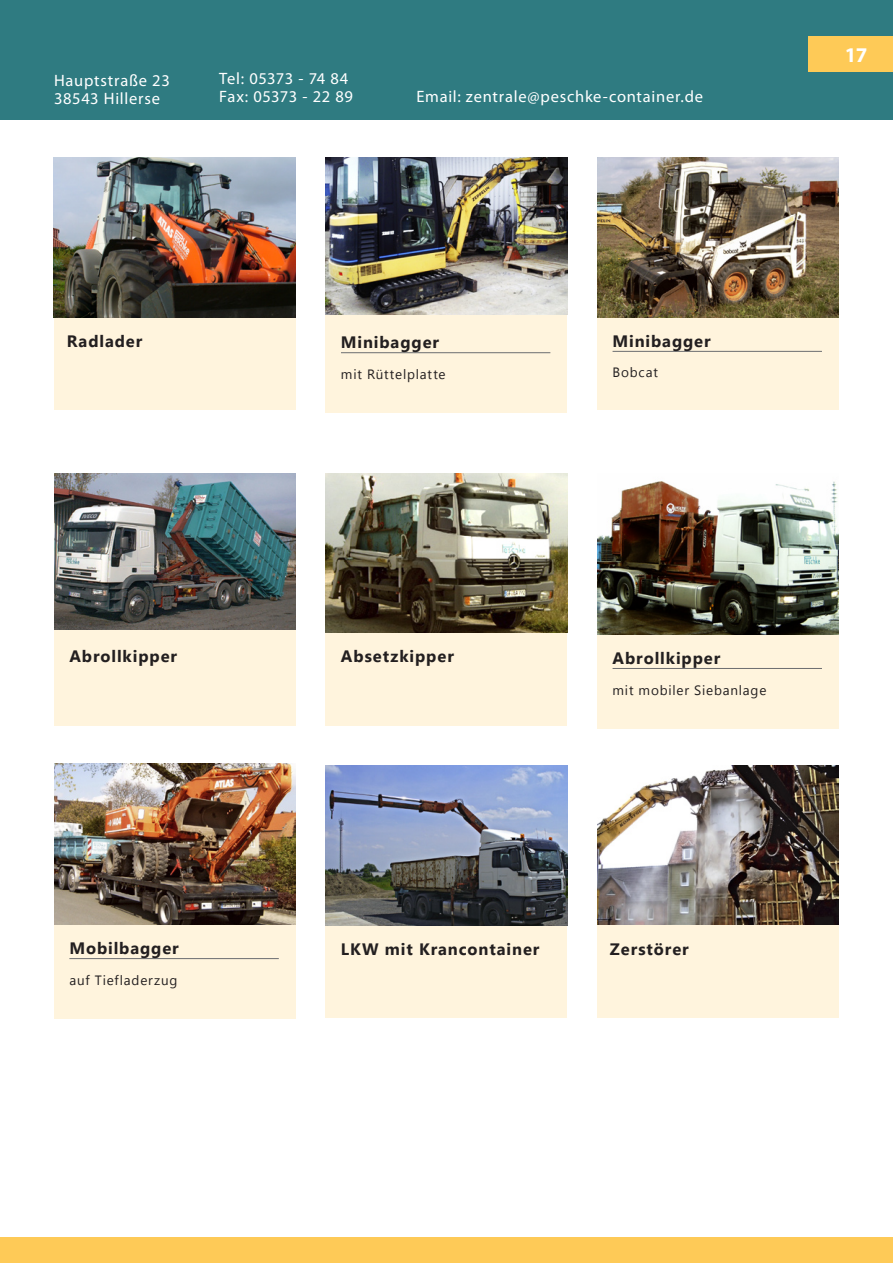
<style>
.page{position:relative;width:893px;height:1263px;background:#fff}
.page>*{position:absolute;margin:0;border:0;box-sizing:border-box;transform-origin:0 0}
.t1{font:700 21px "Myriad Pro";color:#fff}
.t2{font:700 16.5px "Segoe UI";letter-spacing:.055em;color:#231f20}
.t3{font:16.5px/18px "Myriad Pro";letter-spacing:.045em;color:#fff}
.t4{font:13.5px "Segoe UI";letter-spacing:.06em;color:#231f20}
</style>
<div class="page">
<div style="left:0;top:0;width:893px;height:119px;background:#2f7b81"></div>
<div style="left:0;top:1237px;width:893px;height:26px;background:#feca57"></div>
<div style="left:597px;top:158px;width:242px;height:252px;background:#fff4dd"></div>
<div style="left:326px;top:158px;width:241px;height:254px;background:#fff4dd"></div>
<div style="left:54px;top:158px;width:242px;height:252px;background:#fff4dd"></div>
<div style="left:54px;top:474px;width:242px;height:252px;background:#fff4dd"></div>
<div style="left:326px;top:474px;width:241px;height:252px;background:#fff4dd"></div>
<div style="left:597px;top:766px;width:242px;height:252px;background:#fff4dd"></div>
<div style="left:54px;top:764px;width:242px;height:254px;background:#fff4dd"></div>
<div style="left:597px;top:474px;width:242px;height:254px;background:#fff4dd"></div>
<div style="left:326px;top:766px;width:241px;height:252px;background:#fff4dd"></div>
<img style="left:597px;top:157px;width:242px;height:160px">
<hr style="left:613px;top:351px;width:209px;height:1px;background:#6c6d70">
<img style="left:326px;top:157px;width:241px;height:158px">
<hr style="left:341px;top:352px;width:209px;height:1px;background:#6c6d70">
<img style="left:54px;top:157px;width:242px;height:160px">
<img style="left:54px;top:473px;width:242px;height:156px">
<img style="left:326px;top:473px;width:241px;height:160px">
<img style="left:597px;top:765px;width:242px;height:159px">
<img style="left:54px;top:763px;width:242px;height:161px">
<hr style="left:69px;top:958px;width:210px;height:1px;background:#6c6d70">
<img style="left:597px;top:474px;width:242px;height:160px">
<hr style="left:613px;top:668px;width:209px;height:1px;background:#6c6d70">
<img style="left:326px;top:765px;width:241px;height:160px">
<div style="left:808px;top:36px;width:85px;height:36px;background:#feca57"></div>
<p class="t3" style="left:54px;top:71px;width:117px">Hauptstraße 23<br>38543 Hillerse</p>
<p class="t3" style="left:219px;top:69px;width:135px">Tel: 05373 - 74 84<br>Fax: 05373 - 22 89</p>
<p class="t3" style="left:416px;top:87px;width:288px">Email: zentrale@peschke-container.de</p>
<p class="t2" style="left:67px;top:329px;width:77px">Radlader</p>
<p class="t2" style="left:341px;top:330px;width:100px">Minibagger</p>
<p class="t4" style="left:341px;top:365px;width:106px">mit Rüttelplatte</p>
<p class="t2" style="left:613px;top:329px;width:100px">Minibagger</p>
<p class="t4" style="left:613px;top:363px;width:47px">Bobcat</p>
<p class="t1" style="left:845px;top:41px;width:24px">17</p>
<p class="t2" style="left:69px;top:645px;width:109px">Abrollkipper</p>
<p class="t2" style="left:341px;top:645px;width:114px">Absetzkipper</p>
<p class="t2" style="left:613px;top:646px;width:109px">Abrollkipper</p>
<p class="t4" style="left:613px;top:680px;width:155px">mit mobiler Siebanlage</p>
<p class="t2" style="left:69px;top:936px;width:111px">Mobilbagger</p>
<p class="t2" style="left:610px;top:937px;width:80px">Zerstörer</p>
<p class="t4" style="left:69px;top:970px;width:110px">auf Tiefladerzug</p>
<p class="t2" style="left:341px;top:937px;width:200px">LKW mit Krancontainer</p>
</div>
